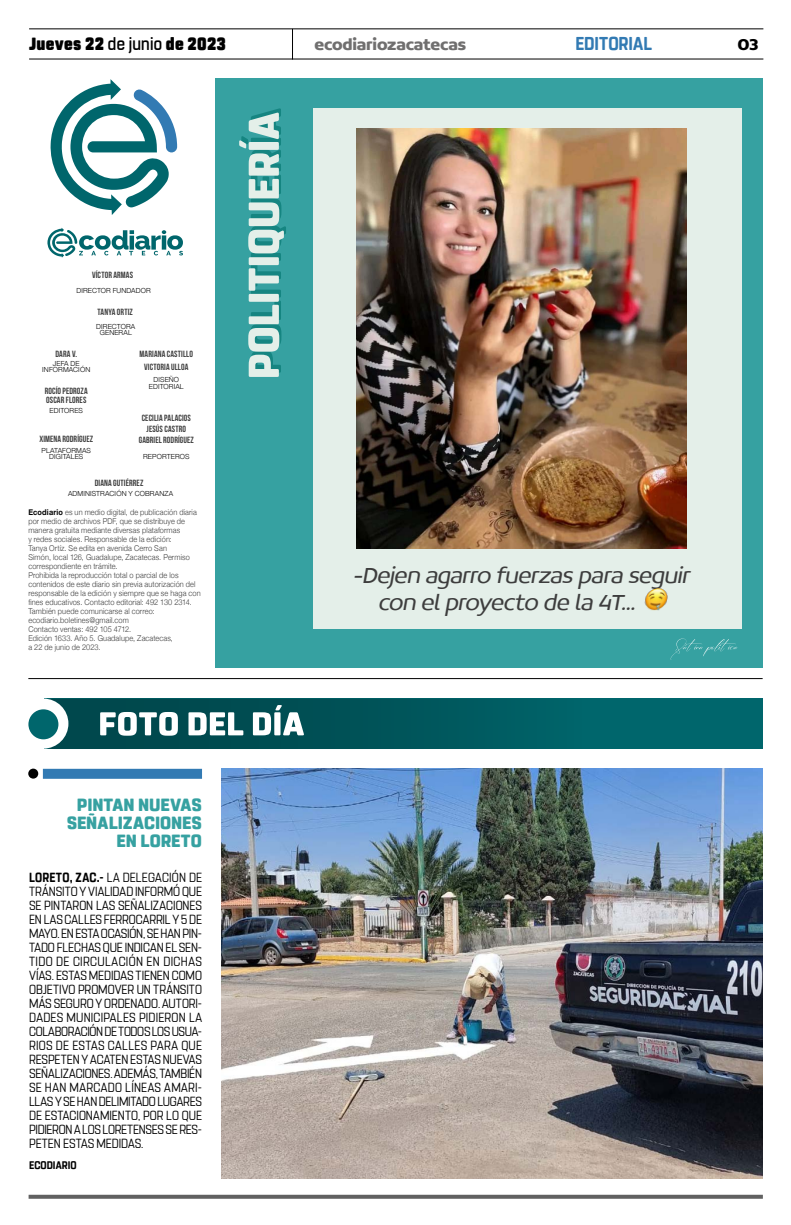
<style>
.page{position:relative;width:791px;height:1225px;background:#fff}
.page>*{position:absolute;margin:0;border:0;box-sizing:border-box;transform-origin:0 0}
.t1{font:italic 300 24px/27px "Concord";color:#3d3d3d}
.t2{font:700 18.6px "Rohn Rounded";color:#327ab3;scale:.91 1}
.t3{font:800 17.6px/18px "Rohn Rounded";letter-spacing:-.005em;color:#36a1a1;text-align:right}
.t4{font:900 17.6px "Rohn Rounded";letter-spacing:.015em;color:#000;scale:.91 1}
.t5{font:700 16.9px "Concord";letter-spacing:-.01em;color:#706f6f}
.t6{font:700 16.9px "Concord";color:#000}
.t7{font:13.2px/14px "Rohn Rounded";letter-spacing:-.01em;color:#000;text-align:justify;scale:.89 1}
.t8{font:700 11px "Rohn Rounded";letter-spacing:.005em;color:#000;scale:.91 1}
.t9{font:9px/11.2px "Bebas Neue";letter-spacing:.015em;color:#3d3d3d;text-align:center}
.t10{font:300 8px/9px "Helvetica Neue";letter-spacing:.015em;color:#3d3d3d;scale:.92 1}
.t11{font:300 7px/6px "Helvetica Neue";letter-spacing:.02em;color:#000;text-align:center}
.s1{font-weight:500}
.s2{font-weight:700;color:#000}
.s3{font-weight:700}
</style>
<div class="page">
<div style="left:44px;top:698px;width:719px;height:50px;background:#00666c"></div>
<img style="left:221px;top:768px;width:541px;height:410px">
<svg style="left:29px;top:1194px;width:734px;height:4px;background:#7f7f7f"></svg>
<hr style="left:29px;top:28px;width:734px;height:1px;background:#000">
<hr style="left:29px;top:59px;width:734px;height:1px;background:#000">
<hr style="left:292px;top:29px;width:1px;height:31px;background:#000">
<div style="left:215px;top:78px;width:548px;height:589px;background:#36a1a1"></div>
<div style="left:314px;top:108px;width:428px;height:520px;background:#e4efe9"></div>
<img style="left:356px;top:128px;width:330px;height:420px">
<hr style="left:28px;top:678px;width:735px;height:1px;background:#000">
<svg style="left:670px;top:638px;width:67px;height:22px"></svg>
<svg style="left:239px;top:108px;width:47px;height:269px"></svg>
<div style="left:43px;top:769px;width:159px;height:10px;background:#327ab3"></div>
<div style="left:28px;top:768px;width:10px;height:10px;background:#000;border-radius:50%"></div>
<svg style="left:44px;top:698px;width:538px;height:51px"></svg>
<div style="left:18px;top:698px;width:50px;height:50px;background:#fff;border-radius:50%"></div>
<div style="left:28px;top:709px;width:30px;height:30px;background:#00666c;border-radius:50%"></div>
<svg style="left:47px;top:228px;width:136px;height:30px"></svg>
<svg style="left:50px;top:79px;width:127px;height:136px"></svg>
<h3 class="t4" style="left:29px;top:33px;width:218px">Jueves 22 <span class="s1">de junio</span> de 2023</h3>
<h3 class="t5" style="left:314px;top:34px;width:153px">ecodiariozacatecas</h3>
<h2 class="t2" style="left:575px;top:32px;width:86px">EDITORIAL</h2>
<h3 class="t6" style="left:737px;top:34px;width:23px">03</h3>
<p class="t9" style="left:92px;top:269px;width:43px">VÍCTOR ARMAS</p>
<p class="t9" style="left:98px;top:307px;width:37px">TANYA ORTIZ</p>
<p class="t11" style="left:77px;top:287px;width:76px">DIRECTOR FUNDADOR</p>
<p class="t9" style="left:55px;top:348px;width:23px">DARA V.</p>
<p class="t11" style="left:96px;top:323px;width:41px">DIRECTORA<br>GENERAL</p>
<p class="t9" style="left:140px;top:348px;width:55px">MARIANA CASTILLO</p>
<p class="t11" style="left:42px;top:360px;width:49px">JEFA DE<br>INFORMACIÓN</p>
<p class="t9" style="left:45px;top:386px;width:44px;line-height:9.6px;text-align:left">ROCÍO PEDROZA<br>OSCAR FLORES</p>
<p class="t9" style="left:39px;top:433px;width:55px">XIMENA RODRÍGUEZ</p>
<p class="t11" style="left:50px;top:407px;width:35px">EDITORES</p>
<p class="t11" style="left:42px;top:446px;width:51px;line-height:6.6px">PLATAFORMAS<br>DIGITALES</p>
<p class="t9" style="left:144px;top:361px;width:46px">VICTORIA ULLOA</p>
<p class="t11" style="left:149px;top:376px;width:36px;line-height:6.6px">DISEÑO<br>EDITORIAL</p>
<p class="t9" style="left:139px;top:412px;width:57px">CECILIA PALACIOS<br>JESÚS CASTRO<br>GABRIEL RODRÍGUEZ</p>
<p class="t11" style="left:143px;top:453px;width:48px">REPORTEROS</p>
<p class="t9" style="left:95px;top:477px;width:50px">DIANA GUTIÉRREZ</p>
<p class="t11" style="left:68px;top:490px;width:107px">ADMINISTRACIÓN Y COBRANZA</p>
<p class="t10" style="left:28px;top:506px;width:189px"><span class="s2">Ecodiario</span> es un medio digital, de publicación diaria por medio de archivos PDF, que se distribuye de manera gratuita mediante diversas plataformas<br>y redes sociales. Responsable de la edición:<br>Tanya Ortíz. Se edita en avenida Cerro San<br>Simón, local 126, Guadalupe, Zacatecas. Permiso correspondiente en trámite.<br>Prohibida la reproducción total o parcial de los contenidos de este diario sin previa autorización del responsable de la edición y siempre que se haga con fines educativos. Contacto editorial: 492 130 2314.<br>También puede comunicarse al correo: ecodiario.boletines@gmail.com<br>Contacto ventas: 492 105 4712.<br>Edición 1633. Año 5. Guadalupe, Zacatecas,<br>a 22 de junio de 2023.</p>
<h3 class="t3" style="left:67px;top:796px;width:137px">PINTAN NUEVAS<br>SEÑALIZACIONES<br>EN LORETO</h3>
<p class="t7" style="left:29px;top:870px;width:196px"><span class="s3">LORETO, ZAC.-</span> LA DELEGACIÓN DE TRÁNSITO Y VIALIDAD INFORMÓ QUE SE PINTARON LAS SEÑALIZACIONES EN LAS CALLES FERROCARRIL Y 5 DE MAYO. EN ESTA OCASIÓN, SE HAN PIN-TADO FLECHAS QUE INDICAN EL SEN-TIDO DE CIRCULACIÓN EN DICHAS VÍAS. ESTAS MEDIDAS TIENEN COMO OBJETIVO PROMOVER UN TRÁNSITO MÁS SEGURO Y ORDENADO. AUTORI-DADES MUNICIPALES PIDIERON LA COLABORACIÓN DE TODOS LOS USUA-RIOS DE ESTAS CALLES PARA QUE RESPETEN Y ACATEN ESTAS NUEVAS SEÑALIZACIONES. ADEMÁS, TAMBIÉN SE HAN MARCADO LÍNEAS AMARI-LLAS Y SE HAN DELIMITADO LUGARES DE ESTACIONAMIENTO, POR LO QUE PIDIERON A LOS LORETENSES SE RES-PETEN ESTAS MEDIDAS.</p>
<h3 class="t8" style="left:29px;top:1158px;width:54px">ECODIARIO</h3>
<h1 class="t1" style="left:378px;top:561px;width:318px;text-indent:-25px">-Dejen agarro fuerzas para seguir con elproyecto de la 4T...</h1>
</div>
